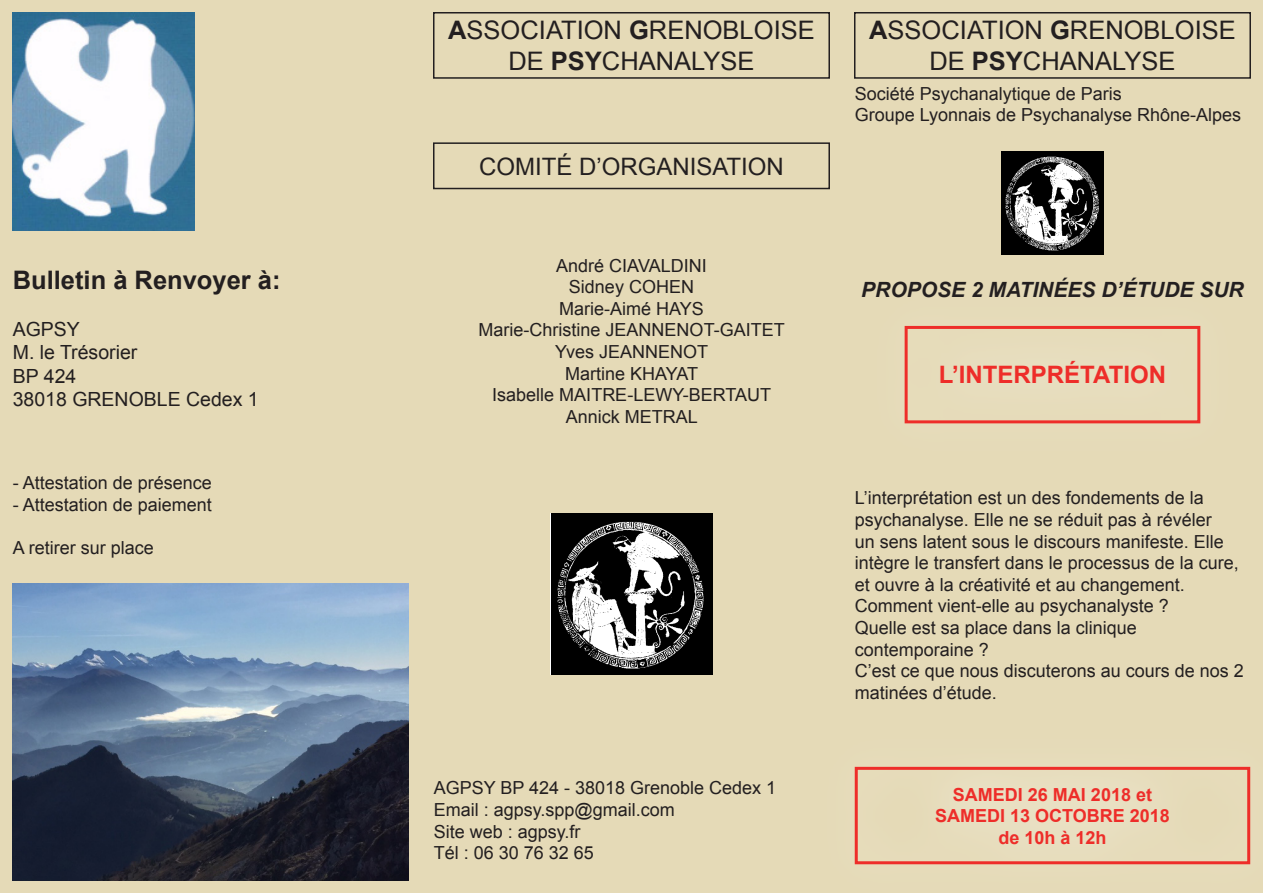
<style>
.page{position:relative;width:1263px;height:893px;background:#e5dab7}
.page>*{position:absolute;margin:0;border:0;box-sizing:border-box;transform-origin:0 0}
.t1{font:25.5px/30.6px "Arial";color:#231f20;text-align:center}
.t2{font:700 25.5px "Arial";color:#231f20}
.t3{font:24px "Arial";color:#231f20}
.t4{font:700 24px "Arial";color:#ee2d29}
.t5{font:italic 700 21px "Arial";color:#231f20}
.t6{font:19.5px "Arial";color:#231f20}
.t7{font:18px/21.6px "Arial";color:#231f20}
.t8{font:700 18px "Arial";color:#ee2d29}
.s1{font-weight:700}
</style>
<div class="page">
<div style="left:854px;top:12px;width:397px;height:67px;border:2px solid #231f20"></div>
<img style="left:1001px;top:152px;width:103px;height:103px">
<div style="left:905px;top:326px;width:295px;height:97px;border:3px solid #ee2d29"></div>
<div style="left:855px;top:767px;width:395px;height:97px;border:3px solid #ee2d29"></div>
<div style="left:433px;top:12px;width:397px;height:67px;border:2px solid #231f20"></div>
<div style="left:433px;top:142px;width:397px;height:47px;border:2px solid #231f20"></div>
<img style="left:551px;top:514px;width:161px;height:161px">
<img style="left:13px;top:13px;width:182px;height:217px">
<img style="left:13px;top:584px;width:395px;height:296px">
<p class="t2" style="left:13px;top:263px;width:269px">Bulletin à Renvoyer à:</p>
<p class="t6" style="left:13px;top:316px;width:69px">AGPSY</p>
<p class="t6" style="left:13px;top:340px;width:126px">M. le Trésorier</p>
<p class="t6" style="left:13px;top:363px;width:65px">BP 424</p>
<p class="t6" style="left:13px;top:386px;width:248px">38018 GRENOBLE Cedex 1</p>
<p class="t7" style="left:13px;top:472px;width:201px">- Attestation de présence</p>
<p class="t7" style="left:13px;top:494px;width:201px">- Attestation de paiement</p>
<p class="t7" style="left:13px;top:537px;width:143px">A retirer sur place</p>
<p class="t1" style="left:448px;top:15px;width:368px"><span class="s1">A</span>SSOCIATION <span class="s1">G</span>RENOBLOISE<br>DE <span class="s1">PSY</span>CHANALYSE</p>
<p class="t3" style="left:479px;top:150px;width:306px">COMITÉ D’ORGANISATION</p>
<p class="t7" style="left:556px;top:255px;width:152px">André CIAVALDINI</p>
<p class="t7" style="left:569px;top:276px;width:127px">Sidney COHEN</p>
<p class="t7" style="left:559px;top:298px;width:146px">Marie-Aimé HAYS</p>
<p class="t7" style="left:479px;top:319px;width:308px">Marie-Christine JEANNENOT-GAITET</p>
<p class="t7" style="left:555px;top:341px;width:155px">Yves JEANNENOT</p>
<p class="t7" style="left:565px;top:363px;width:135px">Martine KHAYAT</p>
<p class="t7" style="left:492px;top:384px;width:280px">Isabelle MAITRE-LEWY-BERTAUT</p>
<p class="t7" style="left:566px;top:406px;width:134px">Annick METRAL</p>
<p class="t7" style="left:434px;top:777px;width:344px">AGPSY BP 424 - 38018 Grenoble Cedex 1</p>
<p class="t7" style="left:434px;top:799px;width:243px">Email : agpsy.spp@gmail.com</p>
<p class="t7" style="left:434px;top:820px;width:148px">Site web : agpsy.fr</p>
<p class="t7" style="left:434px;top:842px;width:162px">Tél : 06 30 76 32 65</p>
<p class="t1" style="left:869px;top:15px;width:368px"><span class="s1">A</span>SSOCIATION <span class="s1">G</span>RENOBLOISE<br>DE <span class="s1">PSY</span>CHANALYSE</p>
<p class="t7" style="left:855px;top:83px;width:269px">Société Psychanalytique de Paris</p>
<p class="t7" style="left:855px;top:104px;width:388px">Groupe Lyonnais de Psychanalyse Rhône-Alpes</p>
<p class="t5" style="left:861px;top:276px;width:384px">PROPOSE 2 MATINÉES D’ÉTUDE SUR</p>
<p class="t4" style="left:939px;top:359px;width:229px">L’INTERPRÉTATION</p>
<p class="t7" style="left:855px;top:487px;width:386px">L’interprétation est un des fondements de la psychanalyse. Elle ne se réduit pas à révéler<br>un sens latent sous le discours manifeste. Elle intègre le transfert dans le processus de la cure, et ouvre à la créativité et au changement.</p>
<p class="t7" style="left:855px;top:595px;width:316px">Comment vient-elle au psychanalyste ?</p>
<p class="t7" style="left:855px;top:617px;width:284px">Quelle est sa place dans la clinique contemporaine ?</p>
<p class="t7" style="left:855px;top:660px;width:391px">C’est ce que nous discuterons au cours de nos 2 matinées d’étude.</p>
<p class="t8" style="left:953px;top:782px;width:201px">SAMEDI 26 MAI 2018 et</p>
<p class="t8" style="left:935px;top:804px;width:236px">SAMEDI 13 OCTOBRE 2018</p>
<p class="t8" style="left:998px;top:825px;width:110px">de 10h à 12h</p>
</div>
